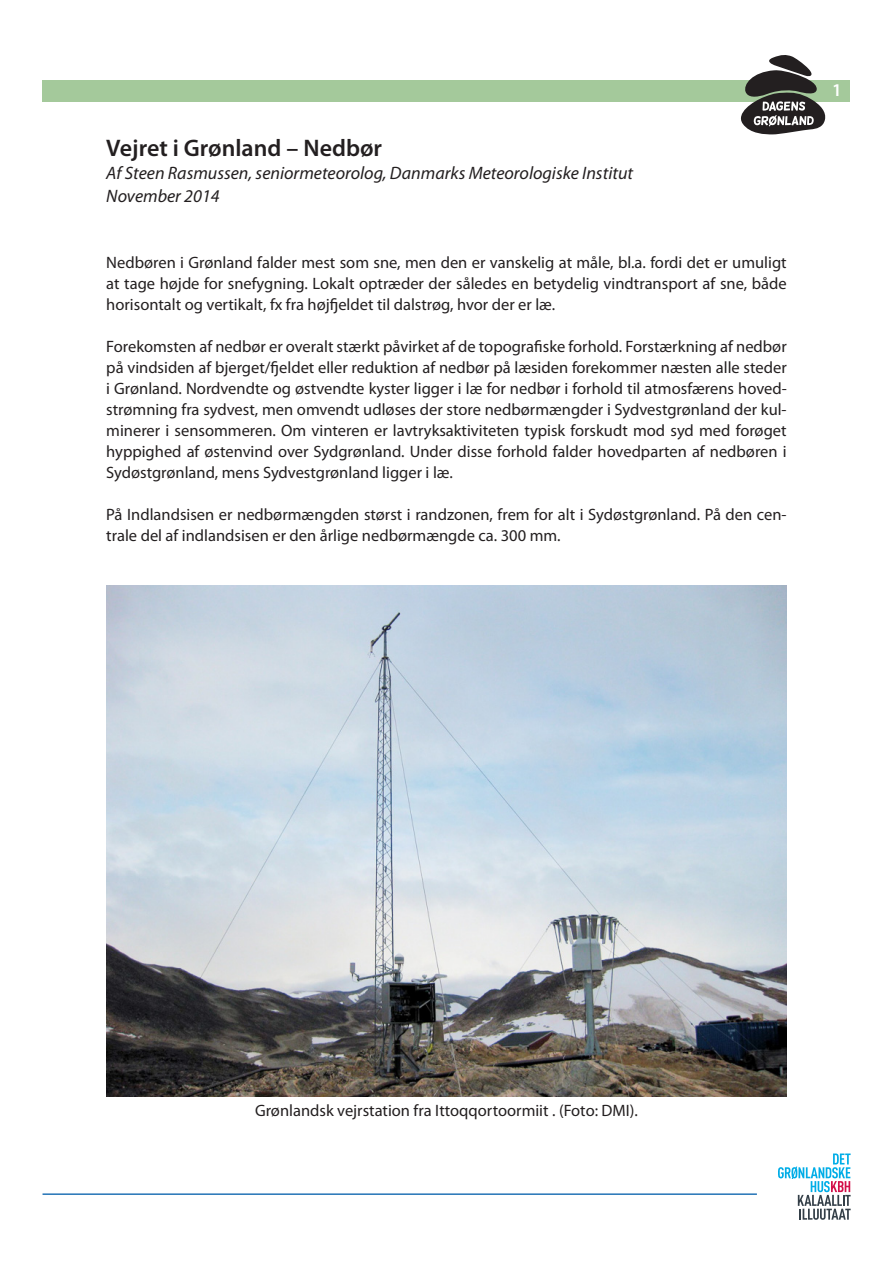
<style>
.page{position:relative;width:893px;height:1263px;background:#fff}
.page>*{position:absolute;margin:0;border:0;box-sizing:border-box;transform-origin:0 0}
.t1{font:600 24px "Myriad Pro";color:#231f20}
.t2{font:italic 18px/22.5px "Myriad Pro";color:#231f20}
.t3{font:600 18px "Myriad Pro";color:#fff}
.t4{font:16.5px/21px "Myriad Pro";color:#231f20;text-align:justify}
</style>
<div class="page">
<div style="left:43px;top:80px;width:807px;height:21px;background:#a4c99b"></div>
<svg style="left:739px;top:55px;width:88px;height:79px"></svg>
<hr style="left:43px;top:1193px;width:714px;height:2px;background:#2373b6">
<svg style="left:778px;top:1153px;width:73px;height:67px"></svg>
<img style="left:106px;top:586px;width:681px;height:510px">
<h1 class="t1" style="left:106px;top:135px;width:277px">Vejret i Grønland – Nedbør</h1>
<p class="t2" style="left:106px;top:162px;width:528px">Af Steen Rasmussen, seniormeteorolog, Danmarks Meteorologiske Institut<br>November 2014</p>
<p class="t4" style="left:106px;top:252px;width:682px">Nedbøren i Grønland falder mest som sne, men den er vanskelig at måle, bl.a. fordi det er umuligt at tage højde for snefygning. Lokalt optræder der således en betydelig vindtransport af sne, både horisontalt og vertikalt, fx fra højfjeldet til dalstrøg, hvor der er læ.</p>
<p class="t4" style="left:106px;top:336px;width:682px">Forekomsten af nedbør er overalt stærkt påvirket af de topografiske forhold. Forstærkning af nedbør på vindsiden af bjerget/fjeldet eller reduktion af nedbør på læsiden forekommer næsten alle steder i Grønland. Nordvendte og østvendte kyster ligger i læ for nedbør i forhold til atmosfærens hoved&shy;strømning fra sydvest, men omvendt udløses der store nedbørmængder i Sydvestgrønland der kul&shy;minerer i sensommeren. Om vinteren er lavtryksaktiviteten typisk forskudt mod syd med forøget hyppighed af østenvind over Sydgrønland. Under disse forhold falder hovedparten af nedbøren i Sydøstgrønland, mens Sydvestgrønland ligger i læ.</p>
<p class="t4" style="left:106px;top:504px;width:682px">På Indlandsisen er nedbørmængden størst i randzonen, frem for alt i Sydøstgrønland. På den cen&shy;trale del af indlandsisen er den årlige nedbørmængde ca. 300 mm.</p>
<p class="t3" style="left:832px;top:80px;width:11px">1</p>
<p class="t4" style="left:255px;top:1100px;width:384px">Grønlandsk vejrstation fra Ittoqqortoormiit . (Foto: DMI).</p>
</div>
